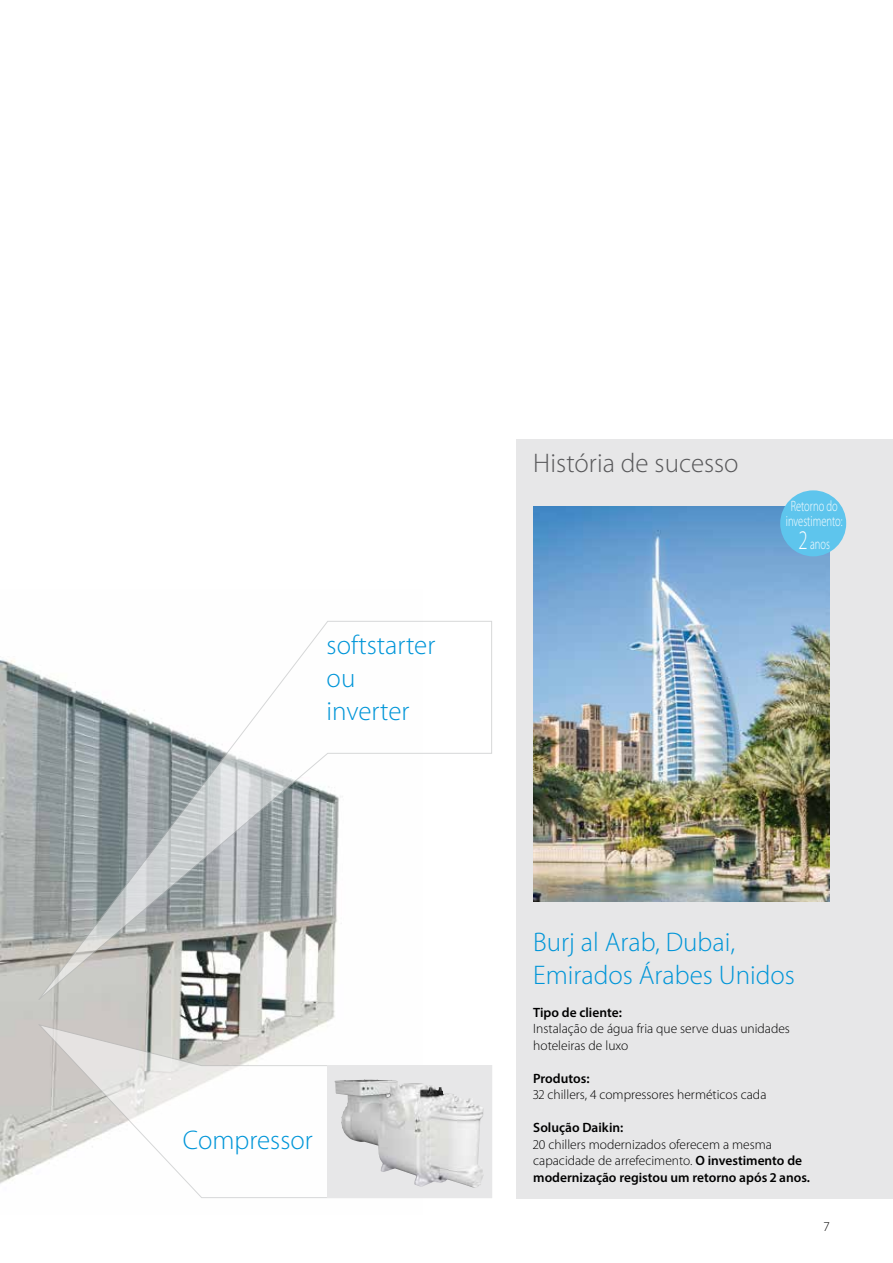
<style>
.page{position:relative;width:893px;height:1263px;background:#fff}
.page>*{position:absolute;margin:0;border:0;box-sizing:border-box;transform-origin:0 0}
.t1{font:300 27px/33px "Myriad Pro";color:#0095d8}
.t2{font:300 27px "Myriad Pro";color:#58585a}
.t3{font:300 15px/15px "Myriad Pro";color:#fff;text-align:center;scale:.7 1}
.t4{font:300 13.5px/16.5px "Myriad Pro";color:#000}
.t5{font:600 13.5px "Myriad Pro";color:#000}
.s1{font-size:27px}
.s2{font-weight:600}
</style>
<div class="page">
<div style="left:516px;top:439px;width:377px;height:759px;background:#e7e7e8"></div>
<img style="left:533px;top:506px;width:296px;height:396px">
<img style="left:0;top:659px;width:335px;height:525px">
<svg style="left:38px;top:1024px;width:454px;height:174px"></svg>
<svg style="left:37px;top:621px;width:455px;height:380px"></svg>
<div style="left:327px;top:1065px;width:165px;height:132px;background:#e7e7e8"></div>
<img style="left:335px;top:1079px;width:149px;height:109px">
<div style="left:780px;top:490px;width:66px;height:66px;background:#5ec5ed;border-radius:50%"></div>
<h1 class="t1" style="left:327px;top:628px;width:110px">softstarter ou inverter</h1>
<h1 class="t1" style="left:183px;top:1123px;width:131px">Compressor</h1>
<h1 class="t2" style="left:533px;top:448px;width:207px">História de sucesso</h1>
<p class="t3" style="left:786px;top:499px;width:83px">Retorno do investimento:</p>
<p class="t3" style="left:798px;top:537px;width:46px"><span class="s1">2</span> anos</p>
<h1 class="t1" style="left:533px;top:925px;width:263px">Burj al Arab, Dubai,<br>Emirados Árabes Unidos</h1>
<p class="t5" style="left:533px;top:1003px;width:90px">Tipo de cliente:</p>
<p class="t4" style="left:533px;top:1021px;width:258px">Instalação de água fria que serve duas unidades hoteleiras de luxo</p>
<p class="t5" style="left:533px;top:1069px;width:58px">Produtos:</p>
<p class="t4" style="left:533px;top:1086px;width:235px">32 chillers, 4 compressores herméticos cada</p>
<p class="t5" style="left:533px;top:1119px;width:92px">Solução Daikin:</p>
<p class="t4" style="left:533px;top:1136px;width:278px">20 chillers modernizados oferecem a mesma capacidade de arrefecimento. <span class="s2">O investimento de modernização registou um retorno após 2 anos.</span></p>
<p class="t4" style="left:824px;top:1219px;width:7px">7</p>
</div>
